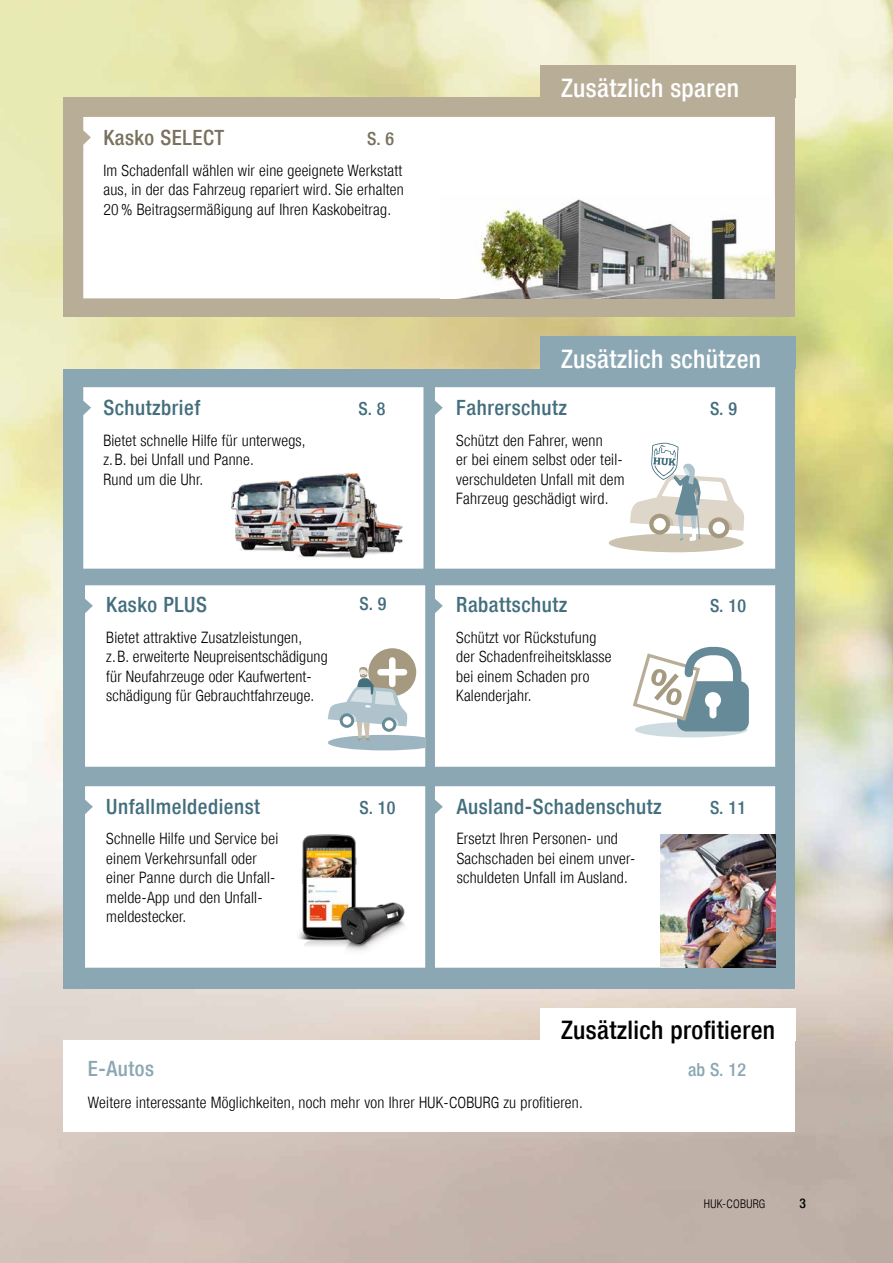
<style>
.page{position:relative;width:893px;height:1263px;background:#fff}
.page>*{position:absolute;margin:0;border:0;box-sizing:border-box;transform-origin:0 0}
.t1{font:25.5px "Helvetica Neuefor HUK 67 Md Cn";letter-spacing:.015em;color:#fff}
.t2{font:25.5px "Helvetica Neuefor HUK 67 Md Cn";letter-spacing:.015em;color:#000}
.t3{font:21px "Helvetica Neuefor HUK 67 Md Cn";letter-spacing:.025em;color:#436e7d}
.t4{font:21px "Helvetica Neuefor HUK 67 Md Cn";letter-spacing:.025em;color:#79705d}
.t5{font:21px "Helvetica Neuefor HUK 67 Md Cn";letter-spacing:.025em;color:#8aa7b3}
.t6{font:18px "Helvetica Neuefor HUK 67 Md Cn";color:#436e7d}
.t7{font:18px "Helvetica Neuefor HUK 67 Md Cn";color:#8aa7b3}
.t8{font:18px "Helvetica Neuefor HUK 67 Md Cn";color:#79705d}
.t9{font:15.75px/19.5px "Helvetica Neuefor HUK 47 Lt Cn";letter-spacing:.015em;color:#000}
.t10{font:13.5px "Helvetica Neuefor HUK 67 Md Cn";color:#000}
.t11{font:12px "Helvetica Neuefor HUK 47 Lt Cn";letter-spacing:.025em;color:#000}
</style>
<div class="page">
<div style="left:64px;top:98px;width:731px;height:219px;background:#b8ad97"></div>
<div style="left:64px;top:369px;width:731px;height:619px;background:#8aa7b3"></div>
<div style="left:540px;top:66px;width:255px;height:32px;background:#b8ad97"></div>
<div style="left:540px;top:337px;width:255px;height:32px;background:#8aa7b3"></div>
<div style="left:83px;top:117px;width:692px;height:181px;background:#fff"></div>
<div style="left:435px;top:387px;width:340px;height:182px;background:#fff"></div>
<div style="left:609px;top:534px;width:135px;height:18px;background:#cbc2b0;border-radius:50%"></div>
<svg style="left:630px;top:443px;width:114px;height:98px;background:#e0e1de"></svg>
<div style="left:85px;top:786px;width:340px;height:182px;background:#fff"></div>
<div style="left:435px;top:786px;width:340px;height:182px;background:#fff"></div>
<img style="left:294px;top:833px;width:71px;height:113px">
<img style="left:334px;top:898px;width:78px;height:67px">
<div style="left:83px;top:387px;width:340px;height:182px;background:#fff"></div>
<img style="left:208px;top:460px;width:199px;height:106px">
<div style="left:85px;top:585px;width:340px;height:182px;background:#fff"></div>
<div style="left:368px;top:648px;width:48px;height:48px;background:#a59980;border-radius:50%"></div>
<div style="left:389px;top:660px;width:7px;height:24px;background:#fff"></div>
<svg style="left:328px;top:667px;width:97px;height:83px;background:#cdd5d7"></svg>
<div style="left:435px;top:585px;width:340px;height:182px;background:#fff"></div>
<div style="left:635px;top:722px;width:112px;height:15px;background:#cedbe1;border-radius:50%"></div>
<div style="left:677px;top:681px;width:72px;height:50px;background:#668a98;border-radius:10px"></div>
<svg style="left:631px;top:643px;width:114px;height:80px"></svg>
<img style="left:660px;top:834px;width:115px;height:134px">
<img style="left:441px;top:194px;width:334px;height:105px">
<h2 class="t4" style="left:103px;top:125px;width:122px">Kasko SELECT</h2>
<p class="t8" style="left:367px;top:127px;width:28px">S. 6</p>
<p class="t9" style="left:103px;top:160px;width:302px;text-align:justify">Im Schadenfall wählen wir eine geeignete Werkstatt aus, in der das Fahrzeug repariert wird. Sie erhalten 20 % Beitragsermäßigung auf Ihren Kaskobeitrag.</p>
<h2 class="t3" style="left:103px;top:395px;width:98px">Schutzbrief</h2>
<p class="t6" style="left:359px;top:398px;width:28px">S. 8</p>
<p class="t9" style="left:103px;top:430px;width:204px">Bietet schnelle Hilfe für unterwegs, z.B. bei Unfall und Panne.<br>Rund um die Uhr.</p>
<h1 class="t1" style="left:561px;top:73px;width:180px">Zusätzlich sparen</h1>
<h1 class="t1" style="left:561px;top:344px;width:202px">Zusätzlich schützen</h1>
<h2 class="t3" style="left:456px;top:395px;width:112px">Fahrerschutz</h2>
<p class="t9" style="left:456px;top:430px;width:170px">Schützt den Fahrer, wenn<br>er bei einem selbst oder teil&shy;verschuldeten Unfall mit dem<br>Fahrzeug geschädigt wird.</p>
<p class="t6" style="left:710px;top:398px;width:28px">S. 9</p>
<h2 class="t3" style="left:106px;top:592px;width:102px">Kasko PLUS</h2>
<p class="t9" style="left:106px;top:627px;width:223px">Bietet attraktive Zusatzleistungen, z.B. erweiterte Neupreisentschädigung für Neufahrzeuge oder Kaufwertent&shy;schädigung für Gebrauchtfahrzeuge.</p>
<p class="t6" style="left:360px;top:593px;width:28px">S. 9</p>
<h2 class="t3" style="left:456px;top:592px;width:113px">Rabattschutz</h2>
<p class="t9" style="left:456px;top:627px;width:157px">Schützt vor Rückstufung der Schadenfreiheitsklasse bei einem Schaden pro<br>Kalenderjahr.</p>
<h2 class="t3" style="left:106px;top:793px;width:155px">Unfallmeldedienst</h2>
<p class="t6" style="left:360px;top:796px;width:37px">S. 10</p>
<p class="t9" style="left:106px;top:829px;width:173px">Schnelle Hilfe und Service bei einem Verkehrsunfall oder einer Panne durch die Unfall&shy;melde-App und den Unfall&shy;meldestecker.</p>
<h2 class="t3" style="left:457px;top:793px;width:206px">Ausland-Schadenschutz</h2>
<p class="t9" style="left:457px;top:829px;width:180px">Ersetzt Ihren Personen- und<br>Sachschaden bei einem unver&shy;schuldeten Unfall im Ausland.</p>
<p class="t6" style="left:710px;top:595px;width:37px">S. 10</p>
<p class="t6" style="left:710px;top:796px;width:37px">S. 11</p>
<h1 class="t2" style="left:561px;top:1015px;width:216px">Zusätzlich profitieren</h1>
<h2 class="t5" style="left:88px;top:1056px;width:68px">E-Autos</h2>
<p class="t9" style="left:88px;top:1092px;width:496px">Weitere interessante Möglichkeiten, noch mehr von Ihrer HUK-COBURG zu profitieren.</p>
<p class="t7" style="left:688px;top:1059px;width:59px">ab S. 12</p>
<p class="t11" style="left:704px;top:1197px;width:63px">HUK-COBURG</p>
<p class="t10" style="left:799px;top:1195px;width:8px">3</p>
</div>
